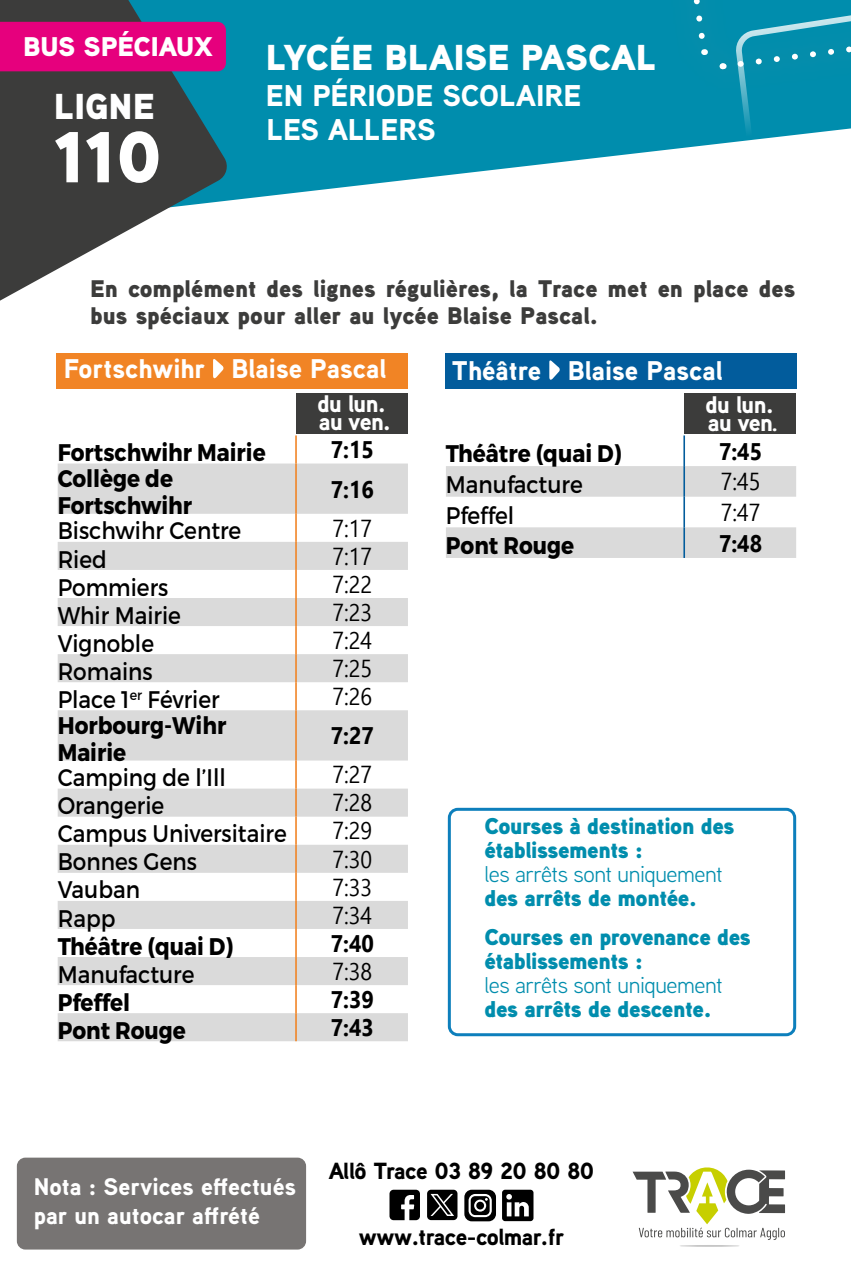
<style>
.page{position:relative;width:851px;height:1276px;background:#fff}
.page>*{position:absolute;margin:0;border:0;box-sizing:border-box;transform-origin:0 0}
.t1{font:900 72px "Aaux Next";color:#fff}
.t2{font:900 36px "Aaux Next";color:#fff}
.t3{font:900 30px/34.2px "Aaux Next";color:#fff}
.t4{font:900 27px "Aaux Next";color:#fff}
.t5{font:900 27px "Aaux Next";letter-spacing:-.01em;color:#fff}
.t6{font:24px "Montserrat";color:#000;scale:.9 1}
.t7{font:700 24px/27px "Montserrat";color:#000;scale:.9 1}
.t8{font:900 24px/27px "Aaux Next";color:#3c3c3b}
.t9{font:24px "Ebrima";color:#000;scale:.9 1}
.t10{font:900 24px/28.8px "Aaux Next";color:#fff}
.t11{font:700 24px "Ebrima";color:#000;scale:.9 1}
.t12{font:900 24px/18px "Aaux Next";letter-spacing:-.025em;color:#fff}
.t13{font:900 23.4px "Aaux Next";letter-spacing:-.02em;color:#000}
.t14{font:900 22.8px/24px "Aaux Next";letter-spacing:-.02em;color:#008dad}
.t15{font:22.8px "Aaux Next";letter-spacing:-.02em;color:#008dad}
.s1{font-family:"Ebrima";font-weight:700;font-size:19.5px}
</style>
<div class="page">
<svg style="left:229px;top:0;width:461px;height:201px;background:#239cb8"></svg>
<div style="left:667px;top:0;width:183px;height:94px;background:#008dad"></div>
<svg style="left:690px;top:0;width:161px;height:147px"></svg>
<svg style="left:0;top:0;width:229px;height:301px;fill:#3c3c3b"></svg>
<div style="left:0;top:22px;width:226px;height:49px;background:#e6007d"></div>
<hr style="left:679px;top:1245px;width:60px;height:1px;background:#c6c6c6;border-radius:50%">
<svg style="left:632px;top:1167px;width:152px;height:73px"></svg>
<svg style="left:464px;top:1189px;width:32px;height:32px"></svg>
<svg style="left:389px;top:1189px;width:31px;height:31px"></svg>
<svg style="left:427px;top:1189px;width:30px;height:31px"></svg>
<svg style="left:502px;top:1189px;width:31px;height:32px"></svg>
<div style="left:17px;top:1157px;width:289px;height:92px;background:#777473;border-radius:9px"></div>
<svg style="left:58px;top:463px;width:350px;height:578px;fill:#dadada"></svg>
<hr style="left:295px;top:435px;width:2px;height:28px;background:#f18425">
<hr style="left:295px;top:463px;width:2px;height:51px;background:#f18425">
<hr style="left:295px;top:514px;width:2px;height:28px;background:#f18425">
<hr style="left:295px;top:542px;width:2px;height:28px;background:#f18425">
<hr style="left:295px;top:570px;width:2px;height:28px;background:#f18425">
<hr style="left:295px;top:598px;width:2px;height:28px;background:#f18425">
<hr style="left:295px;top:626px;width:2px;height:28px;background:#f18425">
<hr style="left:295px;top:654px;width:2px;height:28px;background:#f18425">
<hr style="left:295px;top:682px;width:2px;height:28px;background:#f18425">
<hr style="left:295px;top:710px;width:2px;height:50px;background:#f18425">
<hr style="left:295px;top:760px;width:2px;height:28px;background:#f18425">
<hr style="left:295px;top:788px;width:2px;height:28px;background:#f18425">
<hr style="left:295px;top:816px;width:2px;height:28px;background:#f18425">
<hr style="left:295px;top:844px;width:2px;height:29px;background:#f18425">
<hr style="left:295px;top:873px;width:2px;height:28px;background:#f18425">
<hr style="left:295px;top:901px;width:2px;height:28px;background:#f18425">
<hr style="left:295px;top:929px;width:2px;height:28px;background:#f18425">
<hr style="left:295px;top:957px;width:2px;height:28px;background:#f18425">
<hr style="left:295px;top:985px;width:2px;height:28px;background:#f18425">
<hr style="left:295px;top:1013px;width:2px;height:28px;background:#f18425">
<svg style="left:446px;top:466px;width:350px;height:92px"></svg>
<hr style="left:683px;top:435px;width:2px;height:31px;background:#025c9c">
<hr style="left:683px;top:466px;width:2px;height:31px;background:#025c9c">
<hr style="left:683px;top:497px;width:2px;height:30px;background:#025c9c">
<hr style="left:683px;top:527px;width:2px;height:31px;background:#025c9c">
<div style="left:57px;top:353px;width:351px;height:35px;background:#f18425"></div>
<div style="left:445px;top:353px;width:351px;height:35px;background:#025c9c"></div>
<svg style="left:213px;top:359px;width:11px;height:20px"></svg>
<svg style="left:549px;top:360px;width:11px;height:20px"></svg>
<div style="left:296px;top:393px;width:112px;height:41px;background:#3c3c3b"></div>
<div style="left:684px;top:393px;width:112px;height:41px;background:#3c3c3b"></div>
<div style="left:448px;top:808px;width:348px;height:228px;border:3px solid #0d7fbc;border-radius:9px"></div>
<p class="t5" style="left:23px;top:27px;width:191px">BUS SPÉCIAUX</p>
<h2 class="t2" style="left:266px;top:31px;width:392px">LYCÉE BLAISE PASCAL</h2>
<p class="t3" style="left:266px;top:78px;width:317px">EN PÉRIODE SCOLAIRE<br>LES ALLERS</p>
<h2 class="t2" style="left:54px;top:81px;width:102px">LIGNE</h2>
<h1 class="t1" style="left:54px;top:105px;width:110px">110</h1>
<p class="t8" style="left:90px;top:275px;width:706px">En complément des lignes régulières, la Trace met en place des bus spéciaux pour aller au lycée Blaise Pascal.</p>
<p class="t4" style="left:64px;top:349px;width:324px">Fortschwihr Blaise Pascal</p>
<p class="t4" style="left:452px;top:351px;width:272px">Théâtre Blaise Pascal</p>
<p class="t12" style="left:317px;top:394px;width:75px">du lun. au ven.</p>
<p class="t12" style="left:705px;top:396px;width:74px">du lun. au ven<span class="s1">.</span></p>
<p class="t7" style="left:58px;top:439px;width:232px">Fortschwihr Mairie</p>
<p class="t11" style="left:331px;top:431px;width:49px">7:15</p>
<p class="t7" style="left:58px;top:465px;width:151px">Collège de<br>Fortschwihr</p>
<p class="t11" style="left:331px;top:470px;width:49px">7:16</p>
<p class="t6" style="left:58px;top:516px;width:205px">Bischwihr Centre</p>
<p class="t9" style="left:332px;top:510px;width:46px">7:17</p>
<p class="t6" style="left:58px;top:544px;width:56px">Ried</p>
<p class="t9" style="left:332px;top:538px;width:46px">7:17</p>
<p class="t6" style="left:58px;top:572px;width:124px">Pommiers</p>
<p class="t9" style="left:332px;top:566px;width:46px">7:22</p>
<p class="t6" style="left:58px;top:600px;width:138px">Whir Mairie</p>
<p class="t9" style="left:332px;top:594px;width:46px">7:23</p>
<p class="t6" style="left:58px;top:628px;width:109px">Vignoble</p>
<p class="t9" style="left:332px;top:622px;width:46px">7:24</p>
<p class="t6" style="left:58px;top:656px;width:107px">Romains</p>
<p class="t9" style="left:332px;top:650px;width:46px">7:25</p>
<p class="t6" style="left:58px;top:684px;width:181px">Place 1<sup>er</sup> Février</p>
<p class="t9" style="left:332px;top:679px;width:46px">7:26</p>
<p class="t7" style="left:58px;top:712px;width:189px">Horbourg-Wihr<br>Mairie</p>
<p class="t11" style="left:331px;top:717px;width:49px">7:27</p>
<p class="t6" style="left:58px;top:763px;width:188px">Camping de l’Ill</p>
<p class="t9" style="left:332px;top:757px;width:46px">7:27</p>
<p class="t6" style="left:58px;top:791px;width:120px">Orangerie</p>
<p class="t9" style="left:332px;top:785px;width:46px">7:28</p>
<p class="t6" style="left:58px;top:819px;width:256px">Campus Universitaire</p>
<p class="t9" style="left:332px;top:813px;width:46px">7:29</p>
<p class="t6" style="left:58px;top:847px;width:156px">Bonnes Gens</p>
<p class="t9" style="left:332px;top:841px;width:46px">7:30</p>
<p class="t6" style="left:58px;top:875px;width:93px">Vauban</p>
<p class="t9" style="left:332px;top:869px;width:46px">7:33</p>
<p class="t6" style="left:58px;top:903px;width:66px">Rapp</p>
<p class="t9" style="left:332px;top:897px;width:46px">7:34</p>
<p class="t7" style="left:58px;top:933px;width:196px">Théâtre (quai D)</p>
<p class="t11" style="left:331px;top:924px;width:49px">7:40</p>
<p class="t6" style="left:58px;top:959px;width:153px">Manufacture</p>
<p class="t9" style="left:332px;top:953px;width:46px">7:38</p>
<p class="t7" style="left:58px;top:989px;width:82px">Pfeffel</p>
<p class="t11" style="left:331px;top:980px;width:49px">7:39</p>
<p class="t7" style="left:58px;top:1017px;width:144px">Pont Rouge</p>
<p class="t11" style="left:331px;top:1008px;width:49px">7:43</p>
<p class="t7" style="left:446px;top:441px;width:196px">Théâtre (quai D)</p>
<p class="t11" style="left:719px;top:432px;width:49px">7:45</p>
<p class="t6" style="left:446px;top:470px;width:153px">Manufacture</p>
<p class="t9" style="left:720px;top:464px;width:46px">7:45</p>
<p class="t6" style="left:446px;top:500px;width:77px">Pfeffel</p>
<p class="t9" style="left:720px;top:494px;width:46px">7:47</p>
<p class="t7" style="left:446px;top:533px;width:144px">Pont Rouge</p>
<p class="t11" style="left:719px;top:524px;width:49px">7:48</p>
<p class="t14" style="left:484px;top:814px;width:251px">Courses à destination des établissements :</p>
<p class="t15" style="left:484px;top:859px;width:240px">les arrêts sont uniquement</p>
<p class="t14" style="left:484px;top:878px;width:268px;line-height:39px">des arrêts de montée.<br>Courses en provenance des</p>
<p class="t14" style="left:484px;top:949px;width:160px">établissements :</p>
<p class="t15" style="left:484px;top:970px;width:240px">les arrêts sont uniquement</p>
<p class="t14" style="left:484px;top:997px;width:228px">des arrêts de descente.</p>
<p class="t10" style="left:34px;top:1171px;width:263px">Nota : Services effectués par un autocar affrété</p>
<p class="t13" style="left:328px;top:1153px;width:267px">Allô Trace 03 89 20 80 80</p>
<p class="t13" style="left:359px;top:1220px;width:207px">www.trace-colmar.fr</p>
</div>
